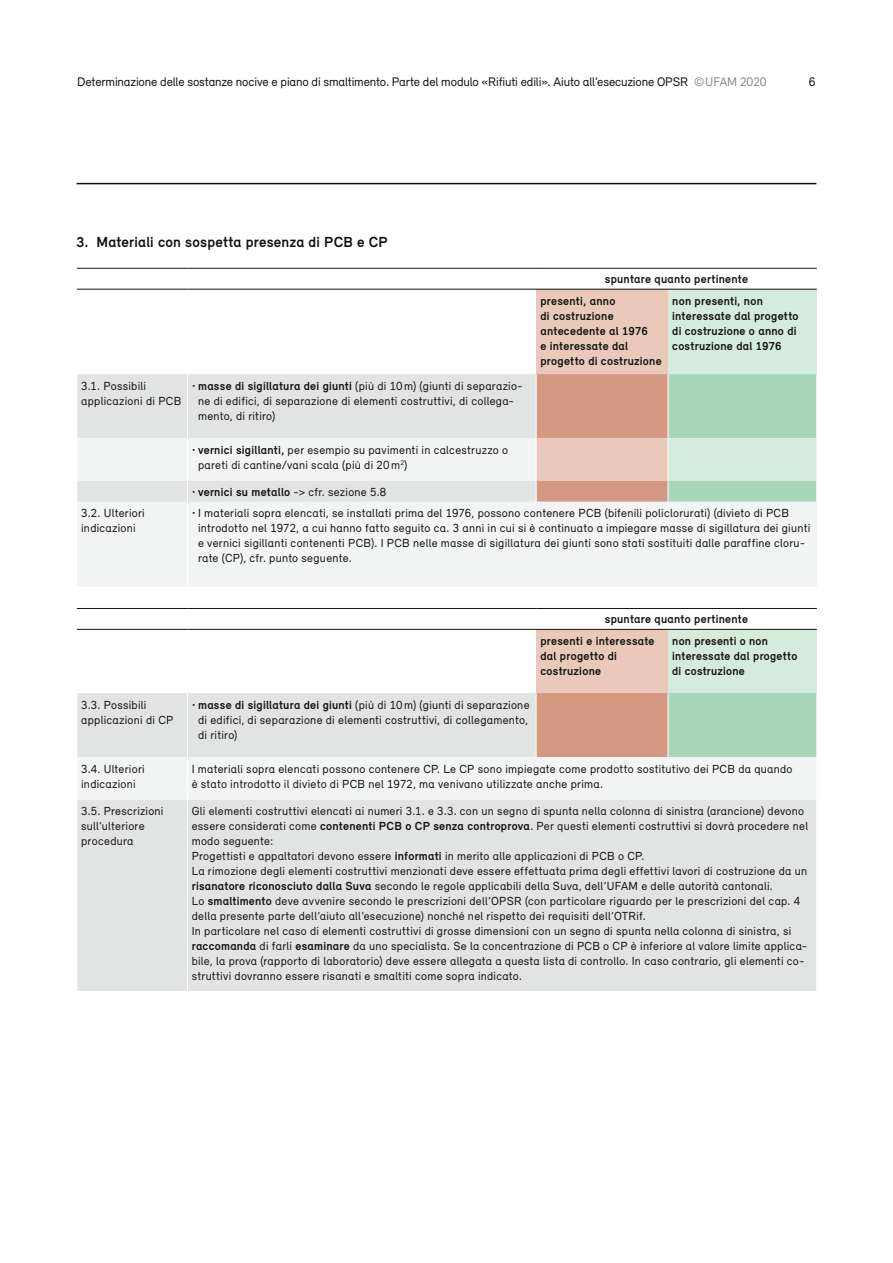
<style>
.page{position:relative;width:893px;height:1263px;background:#fff}
.page>*{position:absolute;margin:0;border:0;box-sizing:border-box;transform-origin:0 0}
._07_Untertitel{font:700 15px "Relevant";letter-spacing:.015em;color:#12120d}
.t1{font:12.75px "Relevant";letter-spacing:-.01em;color:#12120d}
._12_Grundtext_links{font:12px/15px "Relevant";letter-spacing:.02em;color:#12120d}
._12_Tabellenkopf{font:700 12px/15px "Relevant";letter-spacing:.02em;color:#12120d}
.s1{color:#878988}
.s2{font-weight:700}
</style>
<div class="page">
<hr style="left:77px;top:183px;width:739px;height:1px;background:#12120d">
<div style="left:536px;top:289px;width:132px;height:85px;background:#eac9bb"></div>
<div style="left:668px;top:289px;width:149px;height:85px;background:#d5ebdb"></div>
<div style="left:78px;top:374px;width:458px;height:64px;background:#e2e3e3"></div>
<svg style="left:77px;top:438px;width:739px;height:149px;fill:#f3f4f4"></svg>
<svg style="left:77px;top:480px;width:1px;height:22px"></svg>
<hr style="left:77px;top:438px;width:1px;height:42px;background:#fff">
<hr style="left:77px;top:268px;width:110px;height:1px;background:#12120d">
<hr style="left:187px;top:268px;width:349px;height:1px;background:#12120d">
<hr style="left:536px;top:268px;width:132px;height:1px;background:#12120d">
<hr style="left:668px;top:268px;width:149px;height:1px;background:#12120d">
<hr style="left:77px;top:289px;width:110px;height:1px;background:#12120d">
<hr style="left:187px;top:289px;width:349px;height:1px;background:#12120d">
<hr style="left:536px;top:289px;width:132px;height:1px;background:#12120d">
<hr style="left:668px;top:289px;width:149px;height:1px;background:#12120d">
<hr style="left:187px;top:374px;width:1px;height:64px;background:#fff">
<hr style="left:187px;top:438px;width:1px;height:42px;background:#fff">
<svg style="left:187px;top:480px;width:1px;height:22px"></svg>
<svg style="left:536px;top:374px;width:281px;height:128px;background:#c8c5af"></svg>
<hr style="left:187px;top:502px;width:1px;height:85px;background:#fff">
<div style="left:536px;top:629px;width:132px;height:64px;background:#eac9bb"></div>
<div style="left:668px;top:629px;width:149px;height:64px;background:#d5ebdb"></div>
<div style="left:78px;top:693px;width:738px;height:298px;background:#e2e3e3"></div>
<div style="left:536px;top:693px;width:132px;height:64px;background:#d49883"></div>
<div style="left:668px;top:693px;width:149px;height:64px;background:#a8d6b9"></div>
<div style="left:78px;top:757px;width:738px;height:42px;background:#f3f4f4"></div>
<hr style="left:668px;top:693px;width:1px;height:64px;background:#fff">
<hr style="left:77px;top:608px;width:110px;height:1px;background:#12120d">
<hr style="left:187px;top:608px;width:349px;height:1px;background:#12120d">
<hr style="left:536px;top:608px;width:132px;height:1px;background:#12120d">
<hr style="left:668px;top:608px;width:149px;height:1px;background:#12120d">
<hr style="left:77px;top:629px;width:110px;height:1px;background:#12120d">
<hr style="left:187px;top:629px;width:349px;height:1px;background:#12120d">
<hr style="left:536px;top:629px;width:132px;height:1px;background:#12120d">
<hr style="left:668px;top:629px;width:149px;height:1px;background:#12120d">
<hr style="left:187px;top:693px;width:1px;height:64px;background:#fff">
<hr style="left:536px;top:693px;width:1px;height:64px;background:#fff">
<hr style="left:187px;top:799px;width:1px;height:192px;background:#fff">
<hr style="left:816px;top:693px;width:1px;height:64px;background:#fff">
<hr style="left:187px;top:757px;width:1px;height:42px;background:#fff">
<p class="t1" style="left:77px;top:74px;width:691px">Determinazione delle sostanze nocive e piano di smaltimento. Parte del modulo «Rifiuti edili». Aiuto all’esecuzione OPSR <span class="s1">©UFAM 2020</span></p>
<p class="t1" style="left:809px;top:74px;width:8px">6</p>
<h3 class="_07_Untertitel" style="left:77px;top:232px;width:313px">3. Materiali con sospetta presenza di PCB e CP</h3>
<p class="_12_Tabellenkopf" style="left:605px;top:271px;width:145px">spuntare quanto pertinente</p>
<p class="_12_Tabellenkopf" style="left:540px;top:293px;width:123px">presenti, anno<br>di costruzione antecedente al 1976<br>e interessate dal progetto di costruzione</p>
<p class="_12_Tabellenkopf" style="left:672px;top:293px;width:128px">non presenti, non interessate dal progetto di costruzione o anno di costruzione dal 1976</p>
<p class="_12_Grundtext_links" style="left:81px;top:378px;width:102px">3.1. Possibili applicazioni di PCB</p>
<p class="_12_Grundtext_links" style="left:198px;top:378px;width:326px;text-indent:-6px">• <span class="s2">masse di sigillatura dei giunti</span> (più di 10m) (giunti di separazio&shy;ne di edifici, di separazione di elementi costruttivi, di collega&shy;mento, di ritiro)</p>
<p class="_12_Grundtext_links" style="left:198px;top:442px;width:311px;text-indent:-6px">• <span class="s2">vernici sigillanti,</span> per esempio su pavimenti in calcestruzzo o pareti di cantine/vani scala (più di 20m<sup>2</sup>)</p>
<p class="_12_Grundtext_links" style="left:192px;top:484px;width:196px">• <span class="s2">vernici su metallo</span> -&gt; cfr. sezione 5.8</p>
<p class="_12_Grundtext_links" style="left:81px;top:506px;width:65px">3.2. Ulteriori indicazioni</p>
<p class="_12_Grundtext_links" style="left:198px;top:506px;width:614px;text-indent:-6px">• I materiali sopra elencati, se installati prima del 1976, possono contenere PCB (bifenili policlorurati) (divieto di PCB introdotto nel 1972, a cui hanno fatto seguito ca. 3 anni in cui si è continuato a impiegare masse di sigillatura dei giunti e vernici sigillanti contenenti PCB). I PCB nelle masse di sigillatura dei giunti sono stati sostituiti dalle paraffine cloru&shy;rate (CP), cfr. punto seguente.</p>
<p class="_12_Tabellenkopf" style="left:605px;top:612px;width:145px">spuntare quanto pertinente</p>
<p class="_12_Tabellenkopf" style="left:540px;top:633px;width:116px">presenti e interessate dal progetto di costruzione</p>
<p class="_12_Tabellenkopf" style="left:672px;top:633px;width:127px">non presenti o non interessate dal progetto di costruzione</p>
<p class="_12_Grundtext_links" style="left:81px;top:697px;width:94px">3.3. Possibili applicazioni di CP</p>
<p class="_12_Grundtext_links" style="left:198px;top:697px;width:333px;text-indent:-6px">• <span class="s2">masse di sigillatura dei giunti</span> (più di 10m) (giunti di separazione di edifici, di separazione di elementi costruttivi, di collegamento, di ritiro)</p>
<p class="_12_Grundtext_links" style="left:81px;top:761px;width:65px">3.4. Ulteriori indicazioni</p>
<p class="_12_Grundtext_links" style="left:192px;top:761px;width:602px">I materiali sopra elencati possono contenere CP. Le CP sono impiegate come prodotto sostitutivo dei PCB da quando è stato introdotto il divieto di PCB nel 1972, ma venivano utilizzate anche prima.</p>
<p class="_12_Grundtext_links" style="left:81px;top:803px;width:84px">3.5. Prescrizioni sull’ulteriore procedura</p>
<p class="_12_Grundtext_links" style="left:192px;top:803px;width:618px">Gli elementi costruttivi elencati ai numeri 3.1. e 3.3. con un segno di spunta nella colonna di sinistra (arancione) devono essere considerati come <span class="s2">contenenti PCB o CP senza controprova</span>. Per questi elementi costruttivi si dovrà procedere nel modo seguente:</p>
<p class="_12_Grundtext_links" style="left:192px;top:848px;width:454px">Progettisti e appaltatori devono essere <span class="s2">informati</span> in merito alle applicazioni di PCB o CP.</p>
<p class="_12_Grundtext_links" style="left:192px;top:863px;width:617px">La rimozione degli elementi costruttivi menzionati deve essere effettuata prima degli effettivi lavori di costruzione da un <span class="s2">risanatore riconosciuto dalla Suva</span> secondo le regole applicabili della Suva, dell’UFAM e delle autorità cantonali.</p>
<p class="_12_Grundtext_links" style="left:192px;top:893px;width:610px">Lo <span class="s2">smaltimento</span> deve avvenire secondo le prescrizioni dell’OPSR (con particolare riguardo per le prescrizioni del cap. 4 della presente parte dell’aiuto all’esecuzione) nonché nel rispetto dei requisiti dell’OTRif.</p>
<p class="_12_Grundtext_links" style="left:192px;top:923px;width:617px">In particolare nel caso di elementi costruttivi di grosse dimensioni con un segno di spunta nella colonna di sinistra, si <span class="s2">raccomanda</span> di farli <span class="s2">esaminare</span> da uno specialista. Se la concentrazione di PCB o CP è inferiore al valore limite applica&shy;bile, la prova (rapporto di laboratorio) deve essere allegata a questa lista di controllo. In caso contrario, gli elementi co&shy;struttivi dovranno essere risanati e smaltiti come sopra indicato.</p>
</div>
